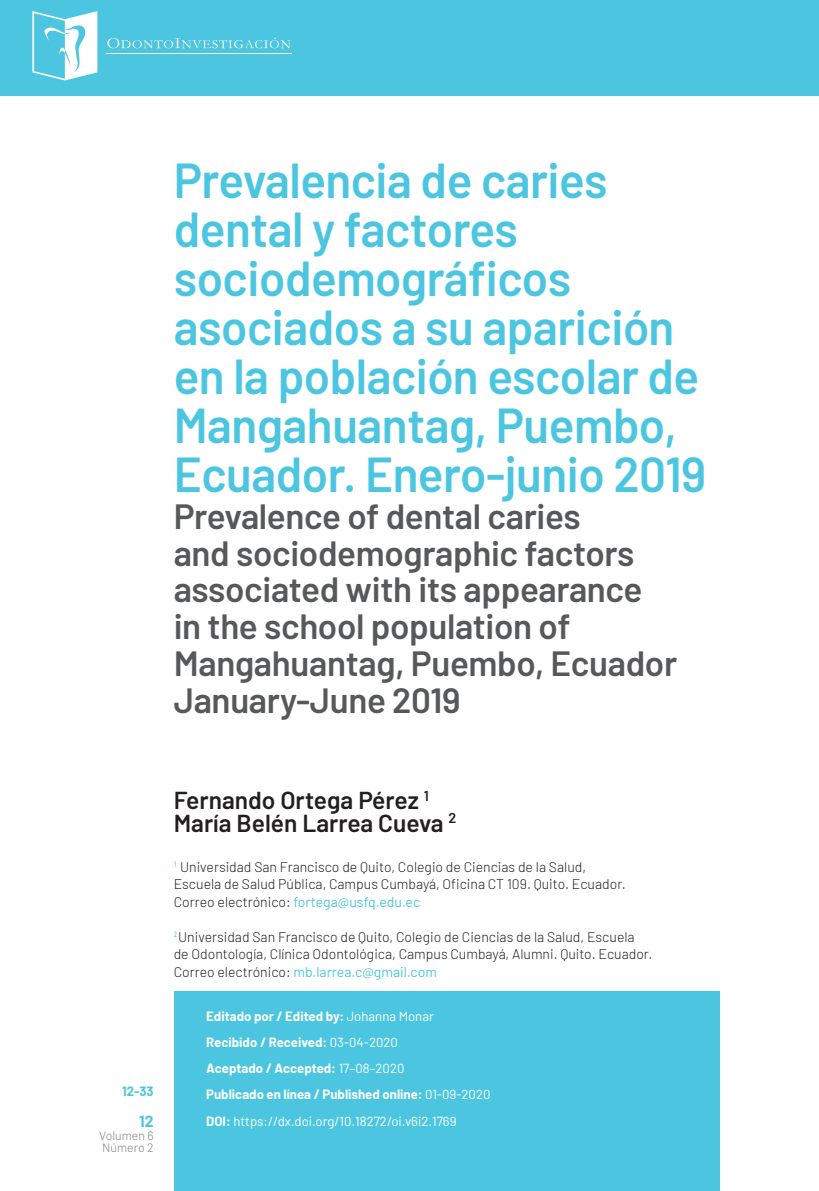
<style>
.page{position:relative;width:819px;height:1191px;background:#fff}
.page>*{position:absolute;margin:0;border:0;box-sizing:border-box;transform-origin:0 0}
.t1{font:600 49px/49px "Barlow";letter-spacing:-.01em;color:#4cc6e0}
.t2{font:600 35px/36.8px "Barlow";letter-spacing:-.01em;color:#57585a}
.t3{font:600 24.5px/22.8px "Barlow";color:#231f20}
.t4{font:700 15.75px "Barlow";color:#4cc6e0}
.t5{font:300 14px/17.5px "Barlow";color:#231f20}
.t6{font:700 13.12px/26.2px "Barlow";color:#fff}
.t7{font:13.12px "Barlow";color:#fff}
.t8{font:700 13.12px "Barlow";color:#4cc6e0}
.t9{font:300 12.25px/12.2px "Barlow";color:#808285}
.s1{font-weight:400;color:#4cc6e0}
.s2{font-weight:400}
</style>
<div class="page">
<div style="left:174px;top:991px;width:545px;height:200px;background:#4cc6e0"></div>
<div style="left:0;top:0;width:819px;height:96px;background:#4cc6e0"></div>
<svg style="left:107px;top:38px;width:183px;height:10px"></svg>
<hr style="left:106px;top:53px;width:185px;height:1px;background:#fff">
<svg style="left:32px;top:11px;width:65px;height:69px"></svg>
<h1 class="t1" style="left:174px;top:152px;width:534px">Prevalencia de caries dental y factores sociodemográficos asociados a su aparición en la población escolar de<br>Mangahuantag, Puembo,<br>Ecuador. Enero-junio 2019</h1>
<h2 class="t2" style="left:174px;top:495px;width:505px">Prevalence of dental caries<br>and sociodemographic factors associated with its appearance in the school population of<br>Mangahuantag, Puembo, Ecuador<br>January-June 2019</h2>
<p class="t8" style="left:122px;top:1081px;width:33px">12-33</p>
<p class="t4" style="left:139px;top:1110px;width:16px">12</p>
<p class="t9" style="left:99px;top:1128px;width:56px">Volumen 6<br>Número 2</p>
<h3 class="t3" style="left:174px;top:786px;width:284px">Fernando Ortega Pérez <sup>1<br></sup>María Belén Larrea Cueva <sup>2</sup></h3>
<p class="t5" style="left:174px;top:857px;width:453px"><sup>1</sup> Universidad San Francisco de Quito, Colegio de Ciencias de la Salud,<br>Escuela de Salud Pública, Campus Cumbayá, Oficina CT 109. Quito. Ecuador.<br>Correo electrónico: <span class="s1">fortega@usfq.edu.ec</span></p>
<p class="t5" style="left:174px;top:927px;width:480px"><sup>2</sup> Universidad San Francisco de Quito, Colegio de Ciencias de la Salud, Escuela de Odontología, Clínica Odontológica, Campus Cumbayá, Alumni. Quito. Ecuador.<br>Correo electrónico: <span class="s1">mb.larrea.c@gmail.com</span></p>
<p class="t6" style="left:206px;top:1001px;width:286px">Editado por / Edited by: <span class="s2">Johanna Monar<br></span>Recibido / Received: <span class="s2">03-04-2020<br></span>Aceptado / Accepted: <span class="s2">17–08–2020<br></span>Publicado en línea / Published online: <span class="s2">01-09-2020<br></span>DOI: <span class="s2">https://dx.doi.org/10.18272/oi.v6i2.1769</span></p>
<p class="t7" style="left:347px;top:1006px;width:83px">adfasdf sdfad</p>
<p class="t7" style="left:330px;top:1032px;width:67px">10/08/2016.</p>
<p class="t7" style="left:339px;top:1059px;width:62px">31/ 6/ 17</p>
<p class="t7" style="left:422px;top:1085px;width:64px">15/04/2018</p>
<p class="t7" style="left:233px;top:1111px;width:40px">asdfad</p>
</div>
